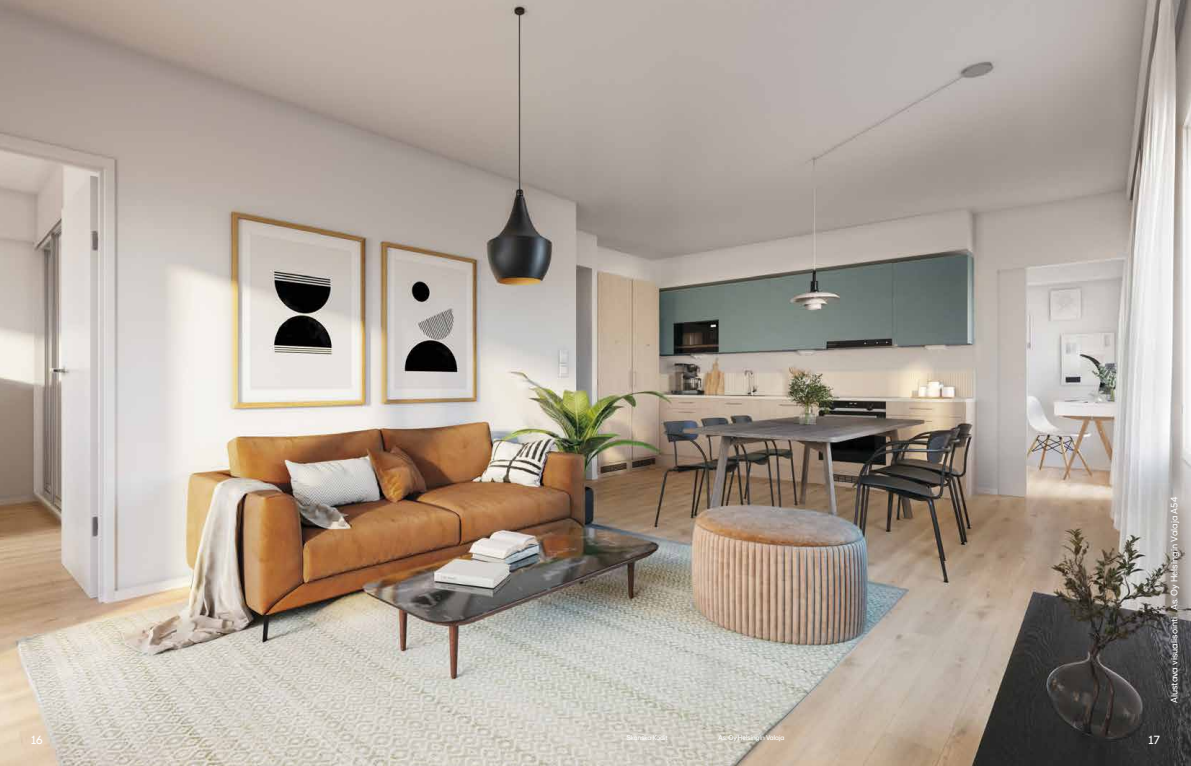
<style>
.page{position:relative;width:1191px;height:766px;background:#fff}
.page>*{position:absolute;margin:0;border:0;box-sizing:border-box;transform-origin:0 0}
.t1{font:12px "Shape Sans Display";color:#fff}
.t2{font:9.4px "Shape Sans";letter-spacing:.005em;color:#fff}
.t3{font:7px "Shape Sans Display";color:#fff}
</style>
<div class="page">
<img style="left:0;top:0;width:1191px;height:765px">
<p class="t1" style="left:31px;top:732px;width:13px">16</p>
<p class="t3" style="left:626px;top:733px;width:43px">Skanska Kodit</p>
<p class="t3" style="left:718px;top:733px;width:67px">As. Oy Helsingin Valaja</p>
<p class="t2" style="left:1168px;top:703px;width:208px;rotate:-90deg">Alustava visualisointi As. Oy Helsingin Valaja A54</p>
<p class="t1" style="left:1148px;top:732px;width:13px">17</p>
</div>
